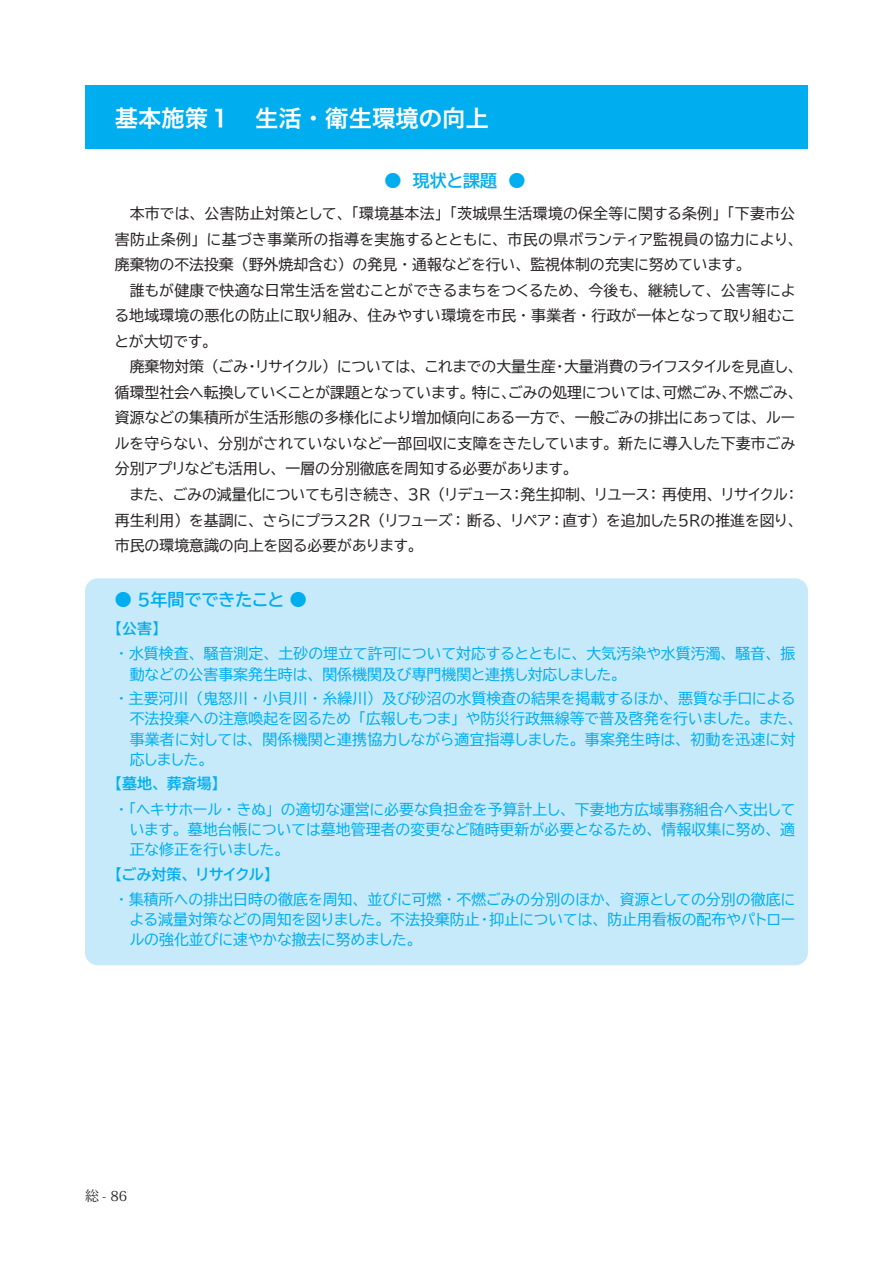
<style>
.page{position:relative;width:893px;height:1263px;background:#fff}
.page>*{position:absolute;margin:0;border:0;box-sizing:border-box;transform-origin:0 0}
.t1{font:23.4px "Hira Sans Old Std W6";color:#fff}
.t2{font:16.95px "BIZ UDP Gothic Bold";color:#00aeef}
.t3{font:14.85px/25.5px "BIZ UDP Gothic";color:#231f20;text-align:justify}
.t4{font:14.85px/20.2px "BIZ UDP Gothic";letter-spacing:.005em;color:#00aeef;text-align:justify}
.t5{font:14.85px "BIZ UDP Gothic Bold";color:#00aeef}
.t6{font:13.8px "Koz Min Pr 6 N";color:#231f20}
</style>
<div class="page">
<div style="left:85px;top:85px;width:723px;height:64px;background:#00aeef"></div>
<div style="left:85px;top:578px;width:723px;height:387px;background:#c6eafa;border-radius:13px"></div>
<h1 class="t1" style="left:115px;top:100px;width:376px">基本施策１　生活・衛生環境の向上</h1>
<p class="t2" style="left:384px;top:172px;width:143px">●　現状と課題　●</p>
<p class="t3" style="left:115px;top:201px;width:683px;text-indent:15px">本市では、公害防止対策として、「環境基本法」「茨城県生活環境の保全等に関する条例」「下妻市公害防止条例」に基づき事業所の指導を実施するとともに、市民の県ボランティア監視員の協力により、廃棄物の不法投棄（野外焼却含む）の発見・通報などを行い、監視体制の充実に努めています。</p>
<p class="t3" style="left:115px;top:277px;width:682px;text-indent:15px">誰もが健康で快適な日常生活を営むことができるまちをつくるため、今後も、継続して、公害等による地域環境の悪化の防止に取り組み、住みやすい環境を市民・事業者・行政が一体となって取り組むことが大切です。</p>
<p class="t3" style="left:115px;top:354px;width:683px;text-indent:15px">廃棄物対策（ごみ・リサイクル）については、これまでの大量生産・大量消費のライフスタイルを見直し、循環型社会へ転換していくことが課題となっています。特に、ごみの処理については、可燃ごみ、不燃ごみ、資源などの集積所が生活形態の多様化により増加傾向にある一方で、一般ごみの排出にあっては、ルールを守らない、分別がされていないなど一部回収に支障をきたしています。新たに導入した下妻市ごみ分別アプリなども活用し、一層の分別徹底を周知する必要があります。</p>
<p class="t3" style="left:115px;top:482px;width:683px;text-indent:15px">また、ごみの減量化についても引き続き、３Ｒ（リデュース：発生抑制、リユース： 再使用、リサイクル：再生利用）を基調に、さらにプラス２Ｒ（リフューズ： 断る、リペア：直す）を追加した５Ｒの推進を図り、市民の環境意識の向上を図る必要があります。</p>
<p class="t2" style="left:115px;top:591px;width:194px">● ５年間でできたこと ●</p>
<p class="t5" style="left:115px;top:621px;width:46px">【公害】</p>
<p class="t4" style="left:130px;top:644px;width:667px;text-indent:-12px">・水質検査、騒音測定、土砂の埋立て許可について対応するとともに、大気汚染や水質汚濁、騒音、振動などの公害事案発生時は、関係機関及び専門機関と連携し対応しました。</p>
<p class="t4" style="left:130px;top:688px;width:668px;text-indent:-12px">・主要河川（鬼怒川・小貝川・糸繰川）及び砂沼の水質検査の結果を掲載するほか、悪質な手口による不法投棄への注意喚起を図るため「広報しもつま」や防災行政無線等で普及啓発を行いました。また、事業者に対しては、関係機関と連携協力しながら適宜指導しました。事案発生時は、初動を迅速に対応しました。</p>
<p class="t5" style="left:115px;top:776px;width:106px">【墓地、葬斎場】</p>
<p class="t4" style="left:130px;top:799px;width:667px;text-indent:-12px">・「ヘキサホール・きぬ」の適切な運営に必要な負担金を予算計上し、下妻地方広域事務組合へ支出しています。墓地台帳については墓地管理者の変更など随時更新が必要となるため、情報収集に努め、適正な修正を行いました。</p>
<p class="t5" style="left:115px;top:866px;width:158px">【ごみ対策、リサイクル】</p>
<p class="t4" style="left:130px;top:889px;width:667px;text-indent:-12px">・集積所への排出日時の徹底を周知、並びに可燃・不燃ごみの分別のほか、資源としての分別の徹底による減量対策などの周知を図りました。不法投棄防止・抑止については、防止用看板の配布やパトロールの強化並びに速やかな撤去に努めました。</p>
<p class="t6" style="left:85px;top:1188px;width:44px">総 - 86</p>
</div>
